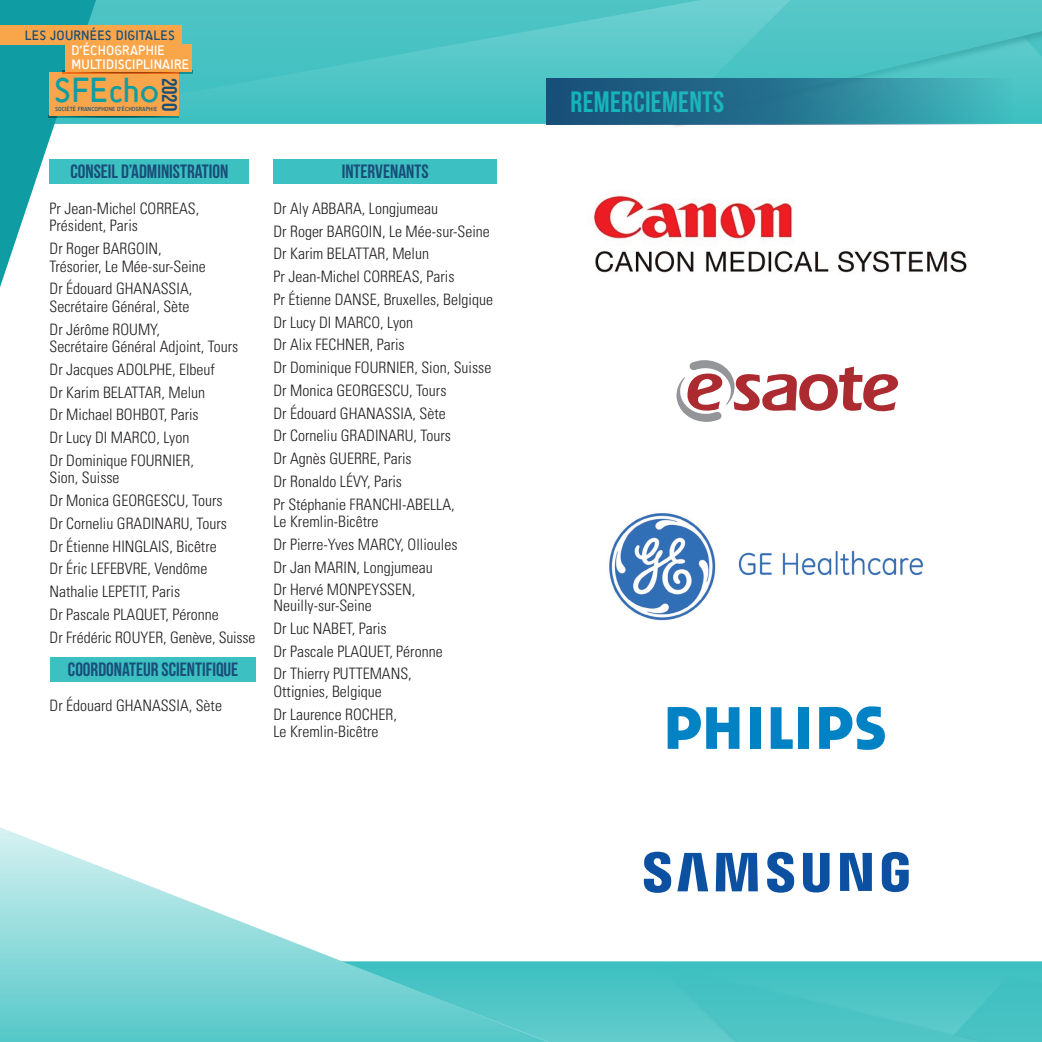
<style>
.page{position:relative;width:1042px;height:1042px;background:#fff}
.page>*{position:absolute;margin:0;border:0;box-sizing:border-box;transform-origin:0 0}
.t1{font:35.52px "Sci Fly Sans";letter-spacing:.005em;color:#0f9da3}
.t2{font:29.4px "Bebas Neue";letter-spacing:.01em;color:#13b3ba}
.t3{font:21.18px "Bebas Neue";color:#184e78}
.t4{font:19.25px "Bebas Neue";color:#184e78}
.t5{font:300 condensed 15.75px/22.8px "Univers LT";color:#231f20}
.t6{font:13.83px/13.8px "Sci Fly Sans";letter-spacing:.015em;color:#fff}
.t7{font:13.83px "Sci Fly Sans";letter-spacing:.015em;color:#184e78}
.t8{font:5.95px "Sci Fly Sans";letter-spacing:.01em;color:#184e78}
</style>
<div class="page">
<div style="left:50px;top:159px;width:199px;height:25px;background:#3dc0c1"></div>
<div style="left:50px;top:657px;width:206px;height:24px;background:#3dc0c1"></div>
<div style="left:273px;top:159px;width:224px;height:25px;background:#3dc0c1"></div>
<svg style="left:192px;top:0;width:850px;height:124px;background:#4fc4c5"></svg>
<svg style="left:644px;top:961px;width:398px;height:81px;background:#4ac3c4"></svg>
<svg style="left:0;top:827px;width:644px;height:215px"></svg>
<svg style="left:0;top:0;width:192px;height:287px"></svg>
<div style="left:0;top:25px;width:182px;height:20px;background:#f9a64a"></div>
<div style="left:65px;top:45px;width:127px;height:27px;background:#f9a64a"></div>
<svg style="left:644px;top:851px;width:27px;height:42px"></svg>
<svg style="left:767px;top:852px;width:27px;height:40px"></svg>
<svg style="left:840px;top:853px;width:32px;height:38px"></svg>
<svg style="left:677px;top:853px;width:31px;height:38px"></svg>
<svg style="left:716px;top:853px;width:42px;height:38px"></svg>
<svg style="left:803px;top:853px;width:26px;height:39px"></svg>
<svg style="left:882px;top:852px;width:26px;height:40px"></svg>
<img style="left:609px;top:513px;width:314px;height:108px">
<svg style="left:819px;top:706px;width:66px;height:44px"></svg>
<div style="left:750px;top:707px;width:10px;height:42px;background:#0082c5"></div>
<div style="left:798px;top:707px;width:11px;height:42px;background:#0082c5"></div>
<svg style="left:771px;top:707px;width:22px;height:42px"></svg>
<svg style="left:667px;top:707px;width:72px;height:42px"></svg>
<img style="left:593px;top:194px;width:374px;height:79px">
<svg style="left:676px;top:360px;width:222px;height:62px"></svg>
<div style="left:546px;top:79px;width:466px;height:46px;background:linear-gradient(to right,#134270,#40b5bb)"></div>
<p class="t7" style="left:25px;top:27px;width:152px">LES JOURNÉES DIGITALES</p>
<p class="t6" style="left:71px;top:43px;width:119px">D’ÉCHOGRAPHIE<br>MULTIDISCIPLINAIRE</p>
<h1 class="t1" style="left:54px;top:70px;width:107px">SFEcho</h1>
<h3 class="t3" style="left:181px;top:78px;width:35px;rotate:90deg">2020</h3>
<p class="t8" style="left:55px;top:105px;width:104px">SOCIÉTÉ FRANCOPHONE D’ÉCHOGRAPHIE</p>
<p class="t4" style="left:70px;top:161px;width:159px">CONSEIL D’ADMINISTRATION</p>
<p class="t5" style="left:50px;top:200px;width:151px;line-height:17.5px">Pr Jean-Michel CORREAS,<br>Président, Paris</p>
<p class="t5" style="left:50px;top:240px;width:158px;line-height:17.5px">Dr Roger BARGOIN,<br>Trésorier, Le Mée-sur-Seine</p>
<p class="t5" style="left:50px;top:280px;width:144px;line-height:17.5px">Dr Édouard GHANASSIA,<br>Secrétaire Général, Sète</p>
<p class="t5" style="left:50px;top:320px;width:190px;line-height:17.5px">Dr Jérôme ROUMY,<br>Secrétaire Général Adjoint, Tours</p>
<p class="t5" style="left:50px;top:358px;width:167px">Dr Jacques ADOLPHE, Elbeuf<br>Dr Karim BELATTAR, Melun<br>Dr Michael BOHBOT, Paris<br>Dr Lucy DI MARCO, Lyon<br>Dr Dominique FOURNIER,</p>
<p class="t5" style="left:50px;top:466px;width:207px">Sion, Suisse<br>Dr Monica GEORGESCU, Tours<br>Dr Corneliu GRADINARU, Tours<br>Dr Étienne HINGLAIS, Bicêtre<br>Dr Éric LEFEBVRE, Vendôme<br>Nathalie LEPETIT, Paris<br>Dr Pascale PLAQUET, Péronne<br>Dr Frédéric ROUYER, Genève, Suisse</p>
<p class="t4" style="left:68px;top:658px;width:172px">COORDONATEUR SCIENTIFIQUE</p>
<p class="t5" style="left:50px;top:694px;width:174px">Dr Édouard GHANASSIA, Sète</p>
<p class="t4" style="left:342px;top:161px;width:88px">INTERVENANTS</p>
<p class="t5" style="left:273px;top:197px;width:221px">Dr Aly ABBARA, Longjumeau<br>Dr Roger BARGOIN, Le Mée-sur-Seine<br>Dr Karim BELATTAR, Melun<br>Pr Jean-Michel CORREAS, Paris<br>Pr Étienne DANSE, Bruxelles, Belgique<br>Dr Lucy DI MARCO, Lyon<br>Dr Alix FECHNER, Paris<br>Dr Dominique FOURNIER, Sion, Suisse<br>Dr Monica GEORGESCU, Tours<br>Dr Édouard GHANASSIA, Sète<br>Dr Corneliu GRADINARU, Tours<br>Dr Agnès GUERRE, Paris<br>Dr Ronaldo LÉVY, Paris<br>Pr Stéphanie FRANCHI-ABELLA,</p>
<p class="t5" style="left:273px;top:510px;width:185px">Le Kremlin-Bicêtre<br>Dr Pierre-Yves MARCY, Ollioules<br>Dr Jan MARIN, Longjumeau<br>Dr Hervé MONPEYSSEN,</p>
<p class="t5" style="left:273px;top:594px;width:171px">Neuilly-sur-Seine<br>Dr Luc NABET, Paris<br>Dr Pascale PLAQUET, Péronne<br>Dr Thierry PUTTEMANS,</p>
<p class="t5" style="left:273px;top:680px;width:125px">Ottignies, Belgique<br>Dr Laurence ROCHER,</p>
<p class="t5" style="left:273px;top:720px;width:106px">Le Kremlin-Bicêtre</p>
<h2 class="t2" style="left:570px;top:86px;width:155px">REMERCIEMENTS</h2>
</div>
